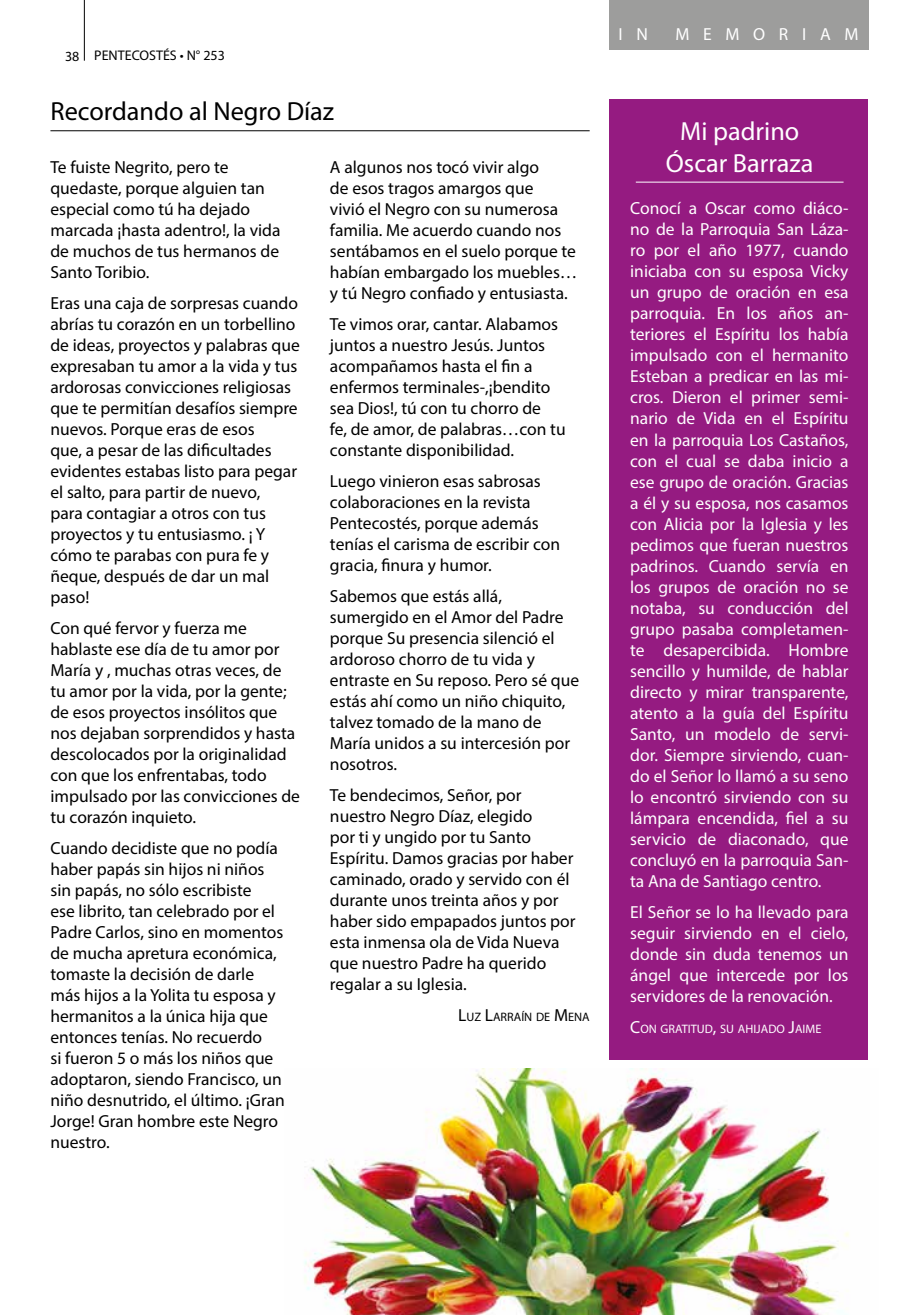
<style>
.page{position:relative;width:918px;height:1315px;background:#fff}
.page>*{position:absolute;margin:0;border:0;box-sizing:border-box;transform-origin:0 0}
.t1{font:26.25px "Myriad Pro";color:#000}
.t2{font:26.25px/31.5px "Myriad Pro";color:#fff;text-align:center}
.t3{font:17.5px/21px "Myriad Pro";color:#000}
.t4{font:17.5px/21px "Myriad Pro";color:#fff;text-align:justify}
.t5{font:14px "Myriad Pro";color:#000}
.t6{font:12.25px "Myriad Pro";color:#fff}
.t7{font:12.25px "Myriad Pro";color:#000}
.s1{font-size:17.5px}
</style>
<div class="page">
<hr style="left:84px;top:0;width:1px;height:61px;background:#000">
<div style="left:609px;top:0;width:259px;height:50px;background:#9d9d9c"></div>
<img style="left:304px;top:1068px;width:545px;height:247px">
<div style="left:609px;top:99px;width:259px;height:960px;background:#951b81"></div>
<hr style="left:50px;top:130px;width:539px;height:1px;background:#000">
<hr style="left:636px;top:182px;width:207px;height:1px;background:#fff">
<p class="t5" style="left:65px;top:47px;width:161px">38 PENTECOSTÉS • N° 253</p>
<h1 class="t1" style="left:50px;top:95px;width:285px">Recordando al Negro Díaz</h1>
<p class="t3" style="left:50px;top:156px;width:232px">Te fuiste Negrito, pero te quedaste, porque alguien tan especial como tú ha dejado marcada ¡hasta adentro!, la vida de muchos de tus hermanos de<br>Santo Toribio.</p>
<p class="t3" style="left:50px;top:292px;width:251px">Eras una caja de sorpresas cuando abrías tu corazón en un torbellino de ideas, proyectos y palabras que expresaban tu amor a la vida y tus ardorosas convicciones religiosas que te permitían desafíos siempre nuevos. Porque eras de esos<br>que, a pesar de las dificultades evidentes estabas listo para pegar el salto, para partir de nuevo,<br>para contagiar a otros con tus proyectos y tu entusiasmo. ¡ Y cómo te parabas con pura fe y ñeque, después de dar un mal paso!</p>
<p class="t3" style="left:50px;top:617px;width:251px">Con qué fervor y fuerza me hablaste ese día de tu amor por<br>María y , muchas otras veces, de tu amor por la vida, por la gente; de esos proyectos insólitos que nos dejaban sorprendidos y hasta descolocados por la originalidad con que los enfrentabas, todo impulsado por las convicciones de tu corazón inquieto.</p>
<p class="t3" style="left:50px;top:837px;width:236px">Cuando decidiste que no podía haber papás sin hijos ni niños sin papás, no sólo escribiste<br>ese librito, tan celebrado por el<br>Padre Carlos, sino en momentos de mucha apretura económica, tomaste la decisión de darle más hijos a la Yolita tu esposa y hermanitos a la única hija que entonces tenías. No recuerdo<br>si fueron 5 o más los niños que adoptaron, siendo Francisco, un niño desnutrido, el último. ¡Gran<br>Jorge! Gran hombre este Negro nuestro.</p>
<p class="t3" style="left:330px;top:156px;width:249px">A algunos nos tocó vivir algo<br>de esos tragos amargos que<br>vivió el Negro con su numerosa familia. Me acuerdo cuando nos sentábamos en el suelo porque te habían embargado los muebles… y tú Negro confiado y entusiasta.</p>
<p class="t3" style="left:330px;top:313px;width:237px">Te vimos orar, cantar. Alabamos juntos a nuestro Jesús. Juntos acompañamos hasta el fin a enfermos terminales-,¡bendito sea Dios!, tú con tu chorro de<br>fe, de amor, de palabras…con tu constante disponibilidad.</p>
<p class="t3" style="left:330px;top:470px;width:232px">Luego vinieron esas sabrosas colaboraciones en la revista<br>Pentecostés, porque además tenías el carisma de escribir con gracia, finura y humor.</p>
<p class="t3" style="left:330px;top:585px;width:251px">Sabemos que estás allá, sumergido en el Amor del Padre porque Su presencia silenció el ardoroso chorro de tu vida y entraste en Su reposo. Pero sé que estás ahí como un niño chiquito, talvez tomado de la mano de<br>María unidos a su intercesión por nosotros.</p>
<p class="t3" style="left:330px;top:784px;width:247px">Te bendecimos, Señor, por nuestro Negro Díaz, elegido<br>por ti y ungido por tu Santo<br>Espíritu. Damos gracias por haber caminado, orado y servido con él durante unos treinta años y por haber sido empapados juntos por esta inmensa ola de Vida Nueva que nuestro Padre ha querido regalar a su Iglesia.</p>
<p class="t7" style="left:458px;top:1009px;width:133px"><span class="s1">L</span>UZ <span class="s1">L</span>ARRAÍN DE <span class="s1">M</span>ENA</p>
<p class="t4" style="left:618px;top:24px;width:31px">I N</p>
<p class="t4" style="left:675px;top:24px;width:185px">M E M O R I A M</p>
<h1 class="t2" style="left:666px;top:115px;width:149px">Mi padrino<br>Óscar Barraza</h1>
<p class="t4" style="left:630px;top:198px;width:220px">Conocí a Oscar como diáco&shy;no de la Parroquia San Láza&shy;ro por el año 1977, cuando iniciaba con su esposa Vicky un grupo de oración en esa parroquia. En los años an&shy;teriores el Espíritu los había impulsado con el hermanito Esteban a predicar en las mi&shy;cros. Dieron el primer semi&shy;nario de Vida en el Espíritu en la parroquia Los Castaños, con el cual se daba inicio a ese grupo de oración. Gracias a él y su esposa, nos casamos con Alicia por la Iglesia y les pedimos que fueran nuestros padrinos. Cuando servía en los grupos de oración no se notaba, su conducción del grupo pasaba completamen&shy;te desapercibida. Hombre sencillo y humilde, de hablar directo y mirar transparente, atento a la guía del Espíritu Santo, un modelo de servi&shy;dor. Siempre sirviendo, cuan&shy;do el Señor lo llamó a su seno lo encontró sirviendo con su lámpara encendida, fiel a su servicio de diaconado, que concluyó en la parroquia San&shy;ta Ana de Santiago centro.</p>
<p class="t4" style="left:630px;top:901px;width:220px">El Señor se lo ha llevado para seguir sirviendo en el cielo, donde sin duda tenemos un ángel que intercede por los servidores de la renovación.</p>
<p class="t6" style="left:630px;top:1021px;width:193px"><span class="s1">C</span>ON GRATITUD<span class="s1">,</span> SU AHIJADO <span class="s1">J</span>AIME</p>
</div>
